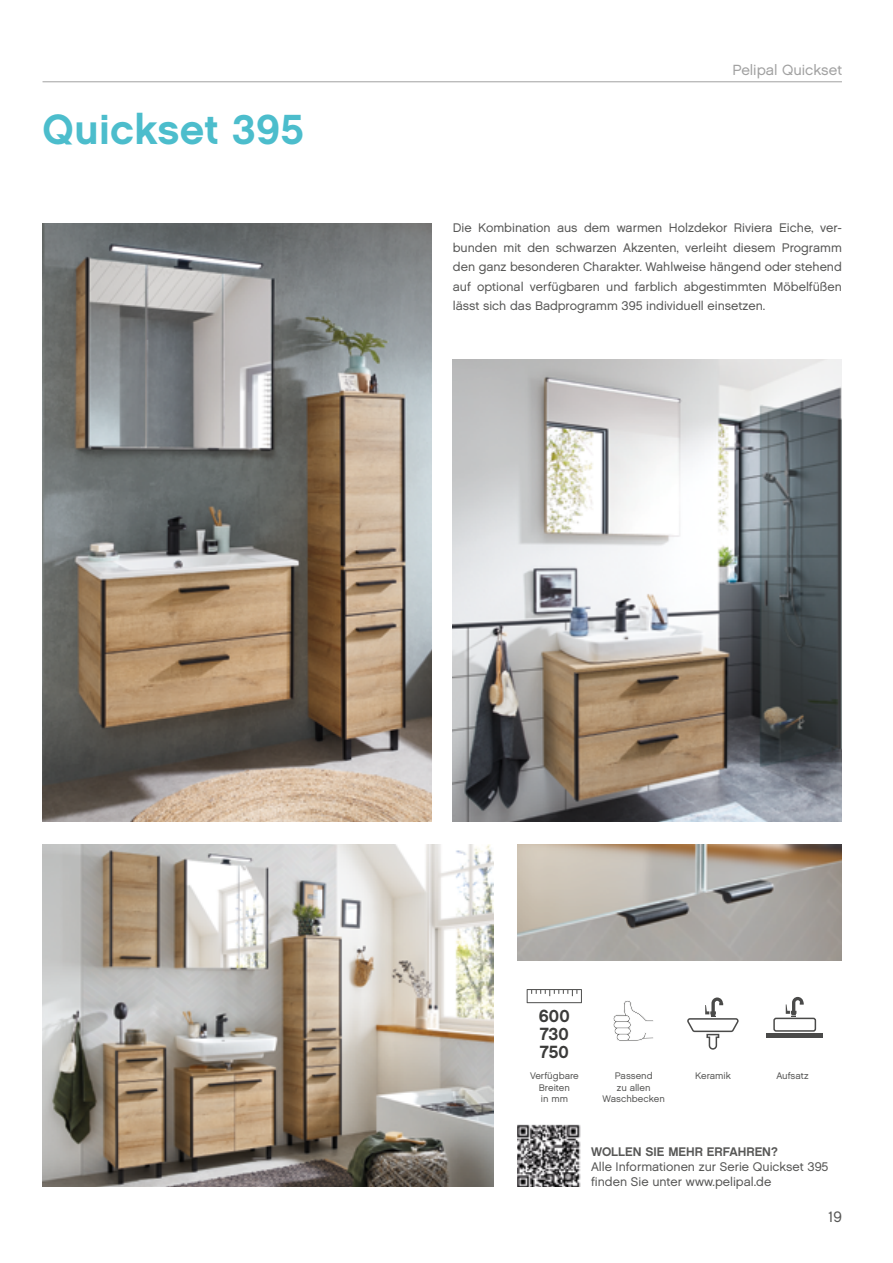
<style>
.page{position:relative;width:893px;height:1263px;background:#fff}
.page>*{position:absolute;margin:0;border:0;box-sizing:border-box;transform-origin:0 0}
.t1{font:42px "Chalet New York Nineteen Sixty";letter-spacing:.01em;color:#4cbdcc}
.t2{font:17.7px/18px "Chalet New York Nineteen Sixty";letter-spacing:.005em;color:#3c3c3b;text-align:justify}
.t3{font:15px "Chalet London Nineteen Sixty";color:#575756}
.t4{font:14.7px "Chalet London Nineteen Sixty";color:#a1a1a1}
.t5{font:12.45px/19.5px "Chalet London Nineteen Sixty";color:#575756;text-align:justify}
.t6{font:12.45px "Chalet New York Nineteen Sixty";color:#575756}
.t7{font:9.6px/11.7px "Chalet London Nineteen Sixty";color:#575756;text-align:center}
</style>
<div class="page">
<hr style="left:43px;top:81px;width:799px;height:1px;background:#a1a1a1">
<img style="left:43px;top:845px;width:450px;height:341px">
<img style="left:517px;top:845px;width:325px;height:115px">
<img style="left:453px;top:360px;width:389px;height:462px">
<img style="left:517px;top:1124px;width:64px;height:62px">
<svg style="left:527px;top:989px;width:55px;height:14px"></svg>
<svg style="left:613px;top:1000px;width:40px;height:41px"></svg>
<svg style="left:687px;top:997px;width:52px;height:53px"></svg>
<svg style="left:786px;top:997px;width:18px;height:20px"></svg>
<hr style="left:767px;top:1033px;width:56px;height:4px;background:#4a4a49">
<div style="left:773px;top:1018px;width:43px;height:14px;border:2px solid #4a4a49;border-radius:2px"></div>
<img style="left:43px;top:223px;width:389px;height:599px">
<h1 class="t1" style="left:43px;top:103px;width:263px">Quickset 395</h1>
<p class="t4" style="left:732px;top:61px;width:111px">Pelipal Quickset</p>
<p class="t5" style="left:453px;top:218px;width:391px">Die Kombination aus dem warmen Holzdekor Riviera Eiche, ver&shy;bunden mit den schwarzen Akzenten, verleiht diesem Programm den ganz besonderen Charakter. Wahlweise hängend oder stehend auf optional verfügbaren und farblich abgestimmten Möbelfüßen lässt sich das Badprogramm 395 individuell einsetzen.</p>
<h2 class="t2" style="left:539px;top:1007px;width:32px">600<br>730<br>750</h2>
<p class="t7" style="left:530px;top:1070px;width:50px">Verfügbare<br>Breiten<br>in mm</p>
<p class="t7" style="left:603px;top:1070px;width:64px">Passend<br>zu allen<br>Waschbecken</p>
<p class="t7" style="left:695px;top:1070px;width:37px">Keramik</p>
<p class="t7" style="left:776px;top:1070px;width:34px">Aufsatz</p>
<p class="t6" style="left:591px;top:1144px;width:188px">WOLLEN SIE MEHR ERFAHREN?</p>
<p class="t5" style="left:591px;top:1159px;width:239px;line-height:15.3px">Alle Informationen zur Serie Quickset 395 finden Sie unter www.pelipal.de</p>
<p class="t3" style="left:828px;top:1208px;width:15px">19</p>
</div>
